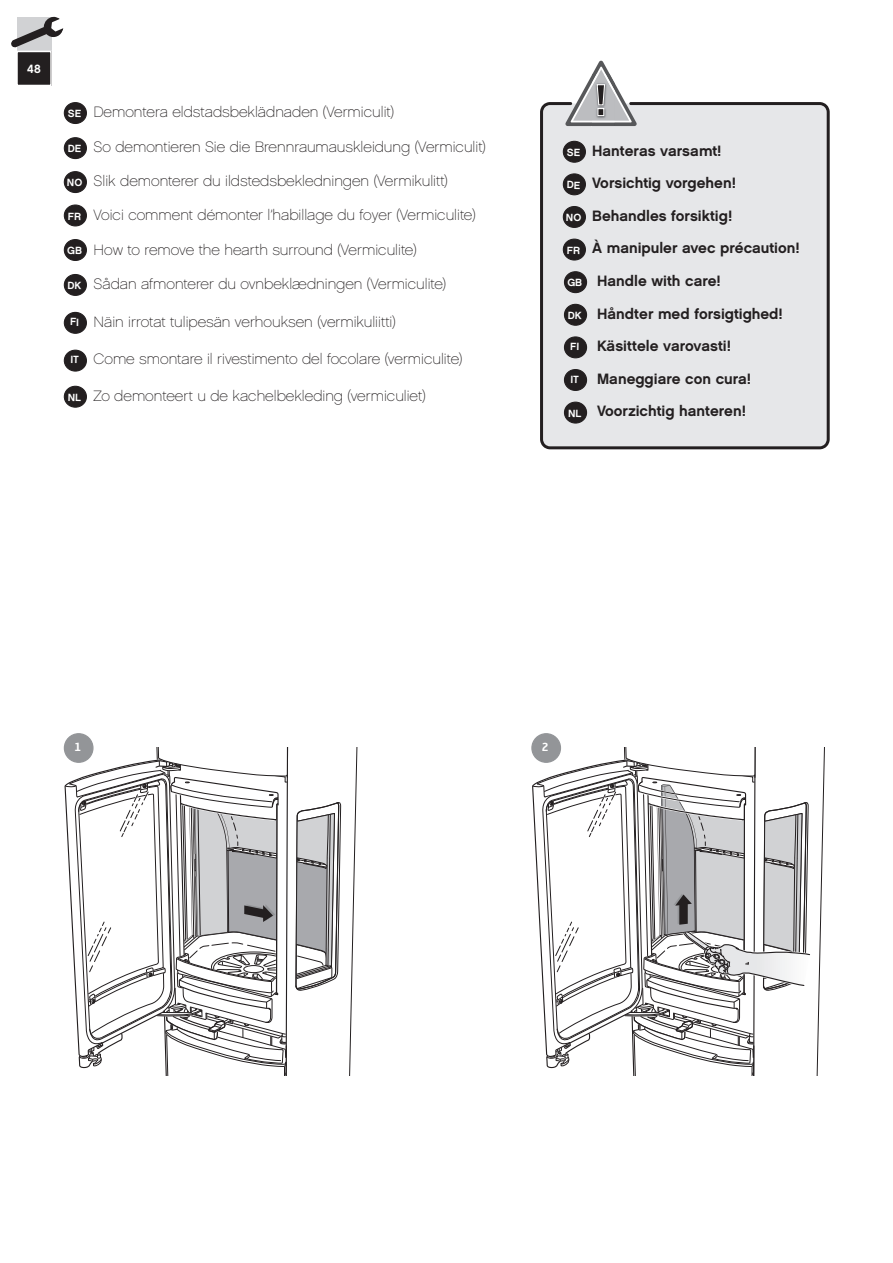
<style>
.page{position:relative;width:893px;height:1263px;background:#fff}
.page>*{position:absolute;margin:0;border:0;box-sizing:border-box;transform-origin:0 0}
.t1{font:48.6px "Reykjavik One OT D Gauge";color:#231f20}
.t2{font:15px "Chalet Paris Nineteen Sixty";color:#231f20}
.t3{font:15px/32.4px "Chalet New York Nineteen Sixty";color:#231f20}
.t4{font:13.5px "Reykjavik One OT C Gauge";color:#fff}
.t5{font:12px "Chalet New York Nineteen Sixty";color:#fff}
</style>
<div class="page">
<div style="left:17px;top:17px;width:34px;height:68px;background:linear-gradient(to right,#d1d2d4,#d1d2d4)"></div>
<div style="left:17px;top:51px;width:34px;height:34px;background:#231f20"></div>
<div style="left:16px;top:51px;width:36px;height:35px;border:2px solid #fff"></div>
<svg style="left:341px;top:747px;width:17px;height:328px"></svg>
<svg style="left:64px;top:747px;width:277px;height:328px"></svg>
<svg style="left:816px;top:747px;width:9px;height:328px"></svg>
<svg style="left:532px;top:747px;width:278px;height:328px"></svg>
<div style="left:64px;top:734px;width:29px;height:28px;background:#939598;border-radius:50%"></div>
<div style="left:64px;top:733px;width:30px;height:30px;border:1px solid #939598;border-radius:50%"></div>
<div style="left:532px;top:734px;width:28px;height:28px;background:#939598;border-radius:50%"></div>
<div style="left:531px;top:733px;width:30px;height:30px;border:1px solid #939598;border-radius:50%"></div>
<div style="left:540px;top:102px;width:290px;height:347px;background:#e6e7e9"></div>
<img style="left:592px;top:126px;width:23px;height:5px">
<svg style="left:565px;top:61px;width:72px;height:65px"></svg>
<svg style="left:11px;top:17px;width:52px;height:31px"></svg>
<div style="left:64px;top:102px;width:23px;height:22px;background:#231f20;border-radius:50%"></div>
<div style="left:64px;top:102px;width:23px;height:22px;border:1px solid #231f20;border-radius:50%"></div>
<div style="left:64px;top:138px;width:23px;height:21px;background:#231f20;border-radius:50%"></div>
<div style="left:64px;top:137px;width:23px;height:22px;border:1px solid #231f20;border-radius:50%"></div>
<div style="left:64px;top:172px;width:23px;height:21px;background:#231f20;border-radius:50%"></div>
<div style="left:64px;top:171px;width:23px;height:22px;border:1px solid #231f20;border-radius:50%"></div>
<div style="left:64px;top:205px;width:23px;height:21px;background:#231f20;border-radius:50%"></div>
<div style="left:64px;top:204px;width:23px;height:23px;border:1px solid #231f20;border-radius:50%"></div>
<div style="left:64px;top:239px;width:23px;height:22px;background:#231f20;border-radius:50%"></div>
<div style="left:64px;top:239px;width:23px;height:22px;border:1px solid #231f20;border-radius:50%"></div>
<div style="left:64px;top:274px;width:23px;height:21px;background:#231f20;border-radius:50%"></div>
<div style="left:64px;top:274px;width:23px;height:22px;border:1px solid #231f20;border-radius:50%"></div>
<div style="left:64px;top:312px;width:23px;height:21px;background:#231f20;border-radius:50%"></div>
<div style="left:64px;top:312px;width:23px;height:22px;border:1px solid #231f20;border-radius:50%"></div>
<div style="left:64px;top:350px;width:23px;height:21px;background:#231f20;border-radius:50%"></div>
<div style="left:64px;top:349px;width:23px;height:23px;border:1px solid #231f20;border-radius:50%"></div>
<div style="left:64px;top:386px;width:23px;height:21px;background:#231f20;border-radius:50%"></div>
<div style="left:64px;top:386px;width:23px;height:22px;border:1px solid #231f20;border-radius:50%"></div>
<div style="left:563px;top:174px;width:22px;height:21px;background:#231f20;border-radius:50%"></div>
<div style="left:563px;top:173px;width:23px;height:22px;border:1px solid #231f20;border-radius:50%"></div>
<div style="left:563px;top:141px;width:22px;height:21px;background:#231f20;border-radius:50%"></div>
<div style="left:563px;top:141px;width:23px;height:22px;border:1px solid #231f20;border-radius:50%"></div>
<div style="left:563px;top:206px;width:22px;height:21px;background:#231f20;border-radius:50%"></div>
<div style="left:563px;top:206px;width:23px;height:22px;border:1px solid #231f20;border-radius:50%"></div>
<div style="left:563px;top:239px;width:22px;height:21px;background:#231f20;border-radius:50%"></div>
<div style="left:563px;top:238px;width:23px;height:23px;border:1px solid #231f20;border-radius:50%"></div>
<div style="left:564px;top:272px;width:23px;height:21px;background:#231f20;border-radius:50%"></div>
<div style="left:564px;top:271px;width:23px;height:22px;border:1px solid #231f20;border-radius:50%"></div>
<div style="left:564px;top:304px;width:23px;height:21px;background:#231f20;border-radius:50%"></div>
<div style="left:564px;top:304px;width:23px;height:22px;border:1px solid #231f20;border-radius:50%"></div>
<div style="left:564px;top:337px;width:23px;height:21px;background:#231f20;border-radius:50%"></div>
<div style="left:564px;top:336px;width:23px;height:22px;border:1px solid #231f20;border-radius:50%"></div>
<div style="left:564px;top:369px;width:23px;height:21px;background:#231f20;border-radius:50%"></div>
<div style="left:564px;top:369px;width:23px;height:22px;border:1px solid #231f20;border-radius:50%"></div>
<div style="left:564px;top:402px;width:23px;height:21px;background:#231f20;border-radius:50%"></div>
<div style="left:564px;top:401px;width:23px;height:23px;border:1px solid #231f20;border-radius:50%"></div>
<p class="t5" style="left:27px;top:61px;width:15px">48</p>
<p class="t2" style="left:94px;top:103px;width:302px">Demontera eldstadsbeklädnaden (Vermiculit)</p>
<p class="t2" style="left:94px;top:139px;width:394px">So demontieren Sie die Brennraumauskleidung (Vermiculit)</p>
<p class="t2" style="left:94px;top:172px;width:356px">Slik demonterer du ildstedsbekledningen (Vermikulitt)</p>
<p class="t2" style="left:94px;top:207px;width:384px">Voici comment démonter l’habillage du foyer (Vermiculite)</p>
<p class="t2" style="left:94px;top:241px;width:325px">How to remove the hearth surround (Vermiculite)</p>
<p class="t2" style="left:94px;top:275px;width:354px">Sådan afmonterer du ovnbeklædningen (Vermiculite)</p>
<p class="t2" style="left:94px;top:313px;width:304px">Näin irrotat tulipesän verhouksen (vermikuliitti)</p>
<p class="t2" style="left:94px;top:350px;width:370px">Come smontare il rivestimento del focolare (vermiculite)</p>
<p class="t2" style="left:94px;top:387px;width:334px">Zo demonteert u de kachelbekleding (vermiculiet)</p>
<h1 class="t1" style="left:595px;top:75px;width:14px">!</h1>
<p class="t3" style="left:592px;top:134px;width:145px">Hanteras varsamt!<br>Vorsichtig vorgehen!<br>Behandles forsiktig!</p>
<p class="t3" style="left:592px;top:231px;width:209px">À manipuler avec précaution!</p>
<p class="t3" style="left:597px;top:264px;width:125px">Handle with care!</p>
<p class="t3" style="left:597px;top:297px;width:187px">Håndter med forsigtighed!<br>Käsittele varovasti!<br>Maneggiare con cura!<br>Voorzichtig hanteren!</p>
<p class="t4" style="left:74px;top:740px;width:8px">1</p>
<p class="t4" style="left:542px;top:740px;width:8px">2</p>
</div>
